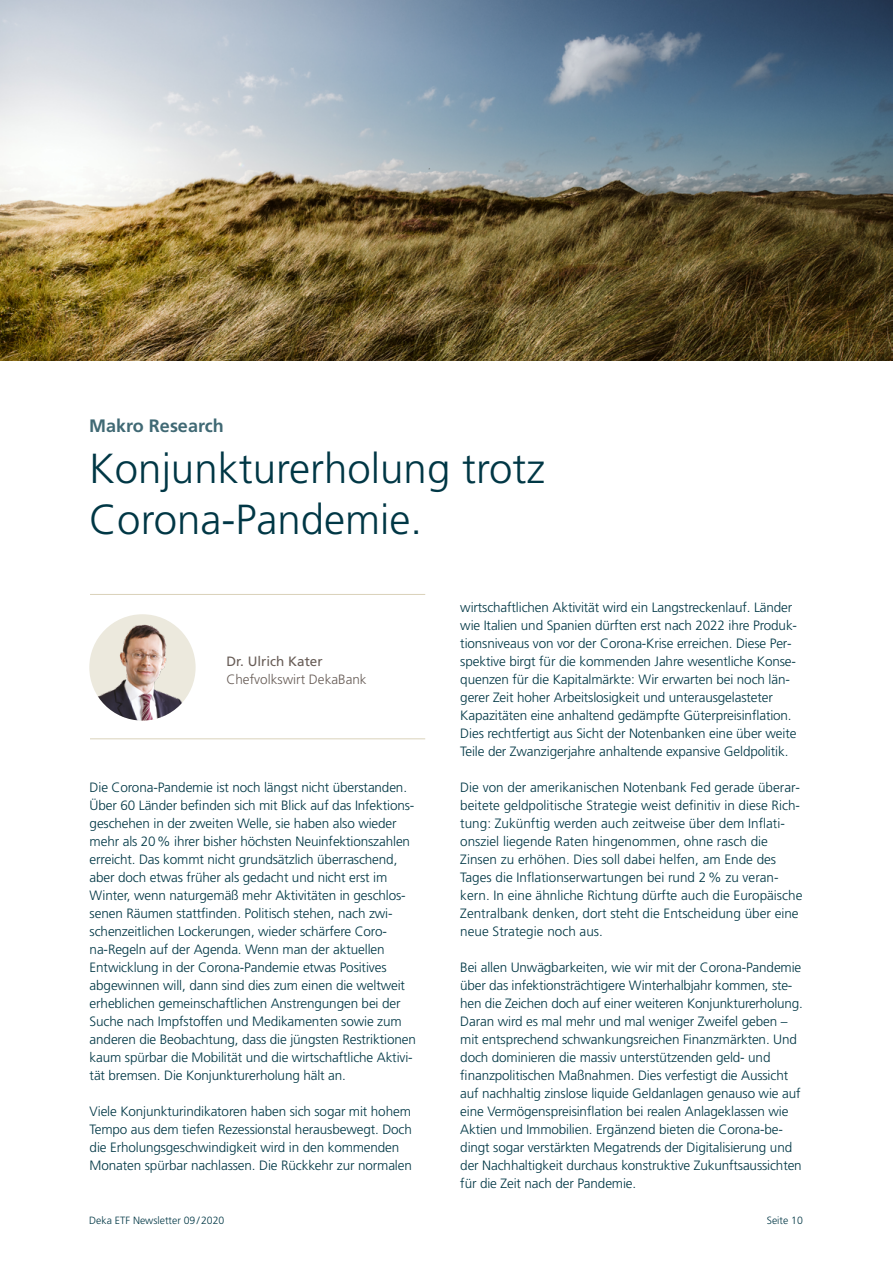
<style>
.page{position:relative;width:893px;height:1263px;background:#fff}
.page>*{position:absolute;margin:0;border:0;box-sizing:border-box;transform-origin:0 0}
.t1{font:300 42px/51px "Deka Frutiger OTPS";color:#003745}
.t2{font:700 18px "Deka Frutiger OTPS";color:#406974}
.t3{font:300 13.5px/18px "Deka Frutiger OTPS";letter-spacing:-.01em;color:#003745}
.t4{font:300 13.5px "Deka Frutiger OTPS";color:#685d57}
.t5{font:13.5px "Deka Frutiger OTPS";color:#685d57}
.t6{font:300 10.5px "Deka Frutiger OTPS";color:#003745}
</style>
<div class="page">
<img style="left:0;top:0;width:893px;height:360px">
<div style="left:89px;top:614px;width:107px;height:106px;background:#ece9dd;border-radius:50%"></div>
<img style="left:89px;top:623px;width:107px;height:97px">
<hr style="left:90px;top:594px;width:335px;height:1px;background:#dad2ba">
<hr style="left:90px;top:738px;width:335px;height:1px;background:#dad2ba">
<h2 class="t2" style="left:89px;top:415px;width:136px">Makro Research</h2>
<h1 class="t1" style="left:89px;top:443px;width:457px">Konjunkturerholung trotz<br>Corona-Pandemie.</h1>
<p class="t5" style="left:226px;top:653px;width:98px">Dr. Ulrich Kater</p>
<p class="t4" style="left:226px;top:671px;width:142px">Chefvolkswirt DekaBank</p>
<p class="t3" style="left:90px;top:778px;width:328px">Die Corona-Pandemie ist noch längst nicht überstanden.<br>Über 60 Länder befinden sich mit Blick auf das Infektions&shy;geschehen in der zweiten Welle, sie haben also wieder mehr als 20% ihrer bisher höchsten Neuinfektionszahlen erreicht. Das kommt nicht grundsätzlich überraschend, aber doch etwas früher als gedacht und nicht erst im Winter, wenn naturgemäß mehr Aktivitäten in geschlos&shy;senen Räumen stattfinden. Politisch stehen, nach zwi&shy;schenzeitlichen Lockerungen, wieder schärfere Coro&shy;na-Regeln auf der Agenda. Wenn man der aktuellen Entwicklung in der Corona-Pandemie etwas Positives abgewinnen will, dann sind dies zum einen die weltweit erheblichen gemeinschaftlichen Anstrengungen bei der Suche nach Impfstoffen und Medikamenten sowie zum anderen die Beobachtung, dass die jüngsten Restriktionen kaum spürbar die Mobilität und die wirtschaftliche Aktivi&shy;tät bremsen. Die Konjunkturerholung hält an.</p>
<p class="t3" style="left:90px;top:1102px;width:324px">Viele Konjunkturindikatoren haben sich sogar mit hohem Tempo aus dem tiefen Rezessionstal herausbewegt. Doch die Erholungsgeschwindigkeit wird in den kommenden Monaten spürbar nachlassen. Die Rückkehr zur normalen</p>
<p class="t3" style="left:460px;top:598px;width:338px">wirtschaftlichen Aktivität wird ein Langstreckenlauf. Länder wie Italien und Spanien dürften erst nach 2022 ihre Produk&shy;tionsniveaus von vor der Corona-Krise erreichen. Diese Per&shy;spektive birgt für die kommenden Jahre wesentliche Konse&shy;quenzen für die Kapitalmärkte: Wir erwarten bei noch län&shy;gerer Zeit hoher Arbeitslosigkeit und unterausgelasteter Kapazitäten eine anhaltend gedämpfte Güterpreisinflation.<br>Dies rechtfertigt aus Sicht der Notenbanken eine über weite Teile der Zwanzigerjahre anhaltende expansive Geldpolitik.</p>
<p class="t3" style="left:460px;top:778px;width:344px">Die von der amerikanischen Notenbank Fed gerade überar&shy;beitete geldpolitische Strategie weist definitiv in diese Rich&shy;tung: Zukünftig werden auch zeitweise über dem Inflati&shy;onsziel liegende Raten hingenommen, ohne rasch die Zinsen zu erhöhen. Dies soll dabei helfen, am Ende des Tages die Inflationserwartungen bei rund 2% zu veran&shy;kern. In eine ähnliche Richtung dürfte auch die Europäische Zentralbank denken, dort steht die Entscheidung über eine neue Strategie noch aus.</p>
<p class="t3" style="left:460px;top:958px;width:344px">Bei allen Unwägbarkeiten, wie wir mit der Corona-Pandemie über das infektionsträchtigere Winterhalbjahr kommen, ste&shy;hen die Zeichen doch auf einer weiteren Konjunkturerholung.<br>Daran wird es mal mehr und mal weniger Zweifel geben – mit entsprechend schwankungsreichen Finanzmärkten. Und doch dominieren die massiv unterstützenden geld- und finanzpolitischen Maßnahmen. Dies verfestigt die Aussicht auf nachhaltig zinslose liquide Geldanlagen genauso wie auf eine Vermögenspreisinflation bei realen Anlageklassen wie Aktien und Immobilien. Ergänzend bieten die Corona-be&shy;dingt sogar verstärkten Megatrends der Digitalisierung und der Nachhaltigkeit durchaus konstruktive Zukunftsaussichten für die Zeit nach der Pandemie.</p>
<p class="t6" style="left:89px;top:1214px;width:137px">Deka ETF Newsletter 09/2020</p>
<p class="t6" style="left:767px;top:1214px;width:38px">Seite 10</p>
</div>
